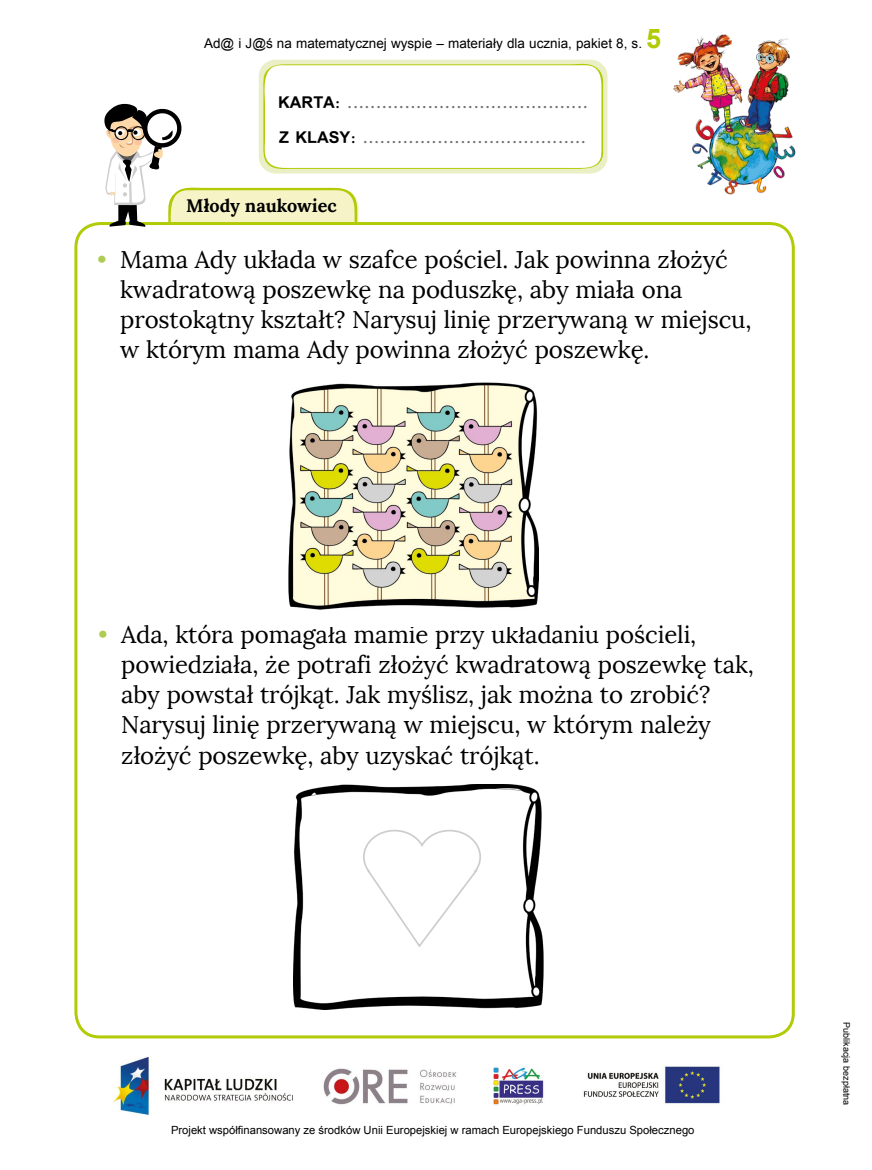
<style>
.page{position:relative;width:872px;height:1170px;background:#fff}
.page>*{position:absolute;margin:0;border:0;box-sizing:border-box;transform-origin:0 0}
.t1{font:24px/30px "Lora";letter-spacing:-.005em;color:#000}
.t2{font:700 18px/35.2px "Simplified Arabic";color:#706f6f}
.t3{font:700 18px "Lora";color:#000}
.t4{font:13.5px "Arial";color:#000}
.t5{font:11.25px "Arial";color:#000}
.t6{font:9px "Arial";color:#000}
.s1{font-weight:700;font-size:27px;color:#b2cb07}
.s2{color:#000}
.s3{color:#aecc53}
</style>
<div class="page">
<img style="left:673px;top:34px;width:123px;height:161px">
<div style="left:259px;top:60px;width:348px;height:113px;background:#eaefc6;border-radius:17px"></div>
<img style="left:113px;top:1056px;width:607px;height:60px">
<svg style="left:102px;top:63px;width:503px;height:164px"></svg>
<img style="left:293px;top:784px;width:251px;height:225px">
<img style="left:288px;top:382px;width:250px;height:228px">
<svg style="left:362px;top:828px;width:120px;height:120px"></svg>
<p class="t4" style="left:204px;top:34px;width:458px">Ad@ i J@ś na matematycznej wyspie – materiały dla ucznia, pakiet 8, s. <span class="s1">5</span></p>
<p class="t2" style="left:278px;top:85px;width:311px"><span class="s2">KARTA:</span> ..........................................<br><span class="s2">Z KLASY:</span> .......................................</p>
<p class="t3" style="left:186px;top:193px;width:152px">Młody naukowiec</p>
<p class="t1" style="left:120px;top:245px;width:633px;text-indent:-23px"><span class="s3">•</span> Mama Ady układa w szafce pościel. Jak powinna złożyć kwadratową poszewkę na poduszkę, aby miała ona prostokątny kształt? Narysuj linię przerywaną w miejscu, w którym mama Ady powinna złożyć poszewkę.</p>
<p class="t1" style="left:121px;top:620px;width:634px;text-indent:-23px"><span class="s3">•</span> Ada, która pomagała mamie przy układaniu pościeli, powiedziała, że potrafi złożyć kwadratową poszewkę tak, aby powstał trójkąt. Jak myślisz, jak można to zrobić?<br>Narysuj linię przerywaną w miejscu, w którym należy złożyć poszewkę, aby uzyskać trójkąt.</p>
<p class="t5" style="left:171px;top:1121px;width:525px">Projekt współfinansowany ze środków Unii Europejskiej w ramach Europejskiego Funduszu Społecznego</p>
<p class="t6" style="left:853px;top:1022px;width:84px;rotate:90deg">Publikacja bezpłatna</p>
</div>
